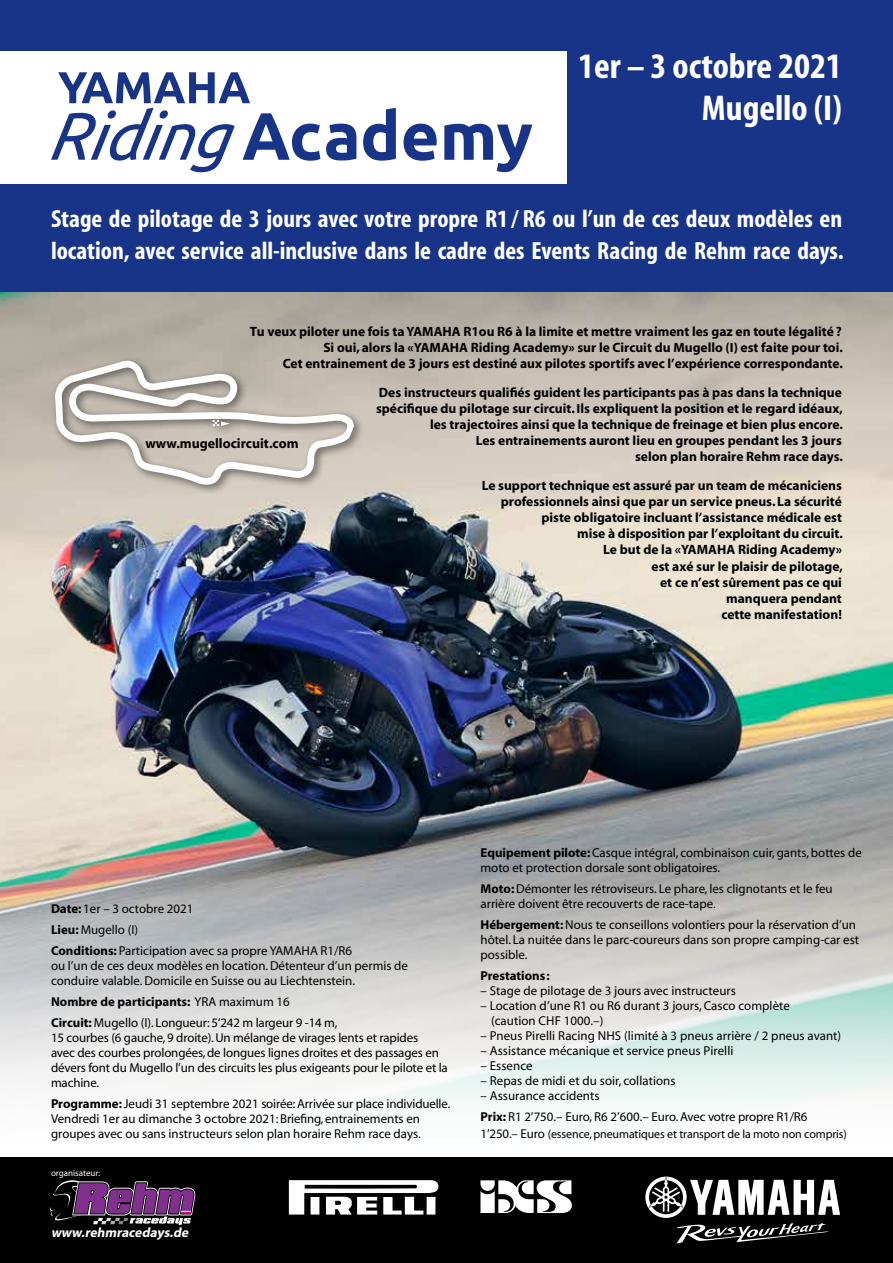
<style>
.page{position:relative;width:893px;height:1263px;background:#fff}
.page>*{position:absolute;margin:0;border:0;box-sizing:border-box;transform-origin:0 0}
.t1{font:36px/42px "Myriad MM 700 340";color:#fff;text-align:right}
.t2{font:24.9px/31.5px "Myriad MM 700 340";color:#fff}
.t3{font:13.8px "Myriad MM 700 600";color:#000}
.t4{font:13.5px/16.2px "Myriad MM 700 600";color:#000;text-align:right}
.t5{font:italic 13.5px "Myriad MM 700 600";color:#fff}
.t6{font:12.9px/15px "Myriad MM 400 600";color:#000}
.t7{font:12.9px "Myriad MM 700 600";color:#000}
.t8{font:12px "Myriad MM 400 600";letter-spacing:-.01em;color:#000}
.t9{font:9px "Myriad MM 400 600";color:#fff}
.s1{font-family:"Myriad MM 700 600"}
.s2{font-family:"Myriad MM 400 600"}
.s3{font-size:12.9px}
</style>
<div class="page">
<img style="left:0;top:291px;width:893px;height:550px">
<img style="left:0;top:841px;width:893px;height:269px">
<div style="left:50px;top:356px;width:315px;height:140px;background:#000;opacity:.55"></div>
<svg style="left:52px;top:360px;width:307px;height:126px"></svg>
<div style="left:0;top:1157px;width:893px;height:106px;background:#000"></div>
<svg style="left:645px;top:1176px;width:195px;height:67px"></svg>
<svg style="left:289px;top:1180px;width:149px;height:34px"></svg>
<svg style="left:480px;top:1180px;width:92px;height:33px"></svg>
<svg style="left:50px;top:1180px;width:145px;height:45px"></svg>
<div style="left:0;top:0;width:893px;height:291px;background:#183489"></div>
<div style="left:0;top:51px;width:567px;height:133px;background:#fff"></div>
<svg style="left:326px;top:124px;width:30px;height:36px"></svg>
<svg style="left:363px;top:108px;width:33px;height:53px"></svg>
<svg style="left:404px;top:124px;width:33px;height:37px"></svg>
<svg style="left:444px;top:124px;width:88px;height:48px"></svg>
<svg style="left:51px;top:72px;width:269px;height:100px"></svg>
<h1 class="t1" style="left:578px;top:47px;width:265px">1er – 3 octobre 2021<br>Mugello (I)</h1>
<h2 class="t2" style="left:51px;top:204px;width:794px">Stage de pilotage de 3 jours avec votre propre R1 / R6 ou l’un de ces deux modèles en location, avec service all-inclusive dans le cadre des Events Racing de Rehm race days.</h2>
<p class="t4" style="left:250px;top:324px;width:594px">Tu veux piloter une fois ta YAMAHA R1ou R6 à la limite et mettre vraiment les gaz en toute légalité ?<br>Si oui, alors la «YAMAHA Riding Academy» sur le Circuit du Mugello (I) est faite pour toi.<br>Cet entrainement de 3 jours est destiné aux pilotes sportifs avec l’expérience correspondante.</p>
<p class="t4" style="left:376px;top:385px;width:468px">Des instructeurs qualifiés guident les participants pas à pas dans la technique spécifique du pilotage sur circuit. Ils expliquent la position et le regard idéaux, les trajectoires ainsi que la technique de freinage et bien plus encore.<br>Les entrainements auront lieu en groupes pendant les 3 jours<br>selon plan horaire Rehm race days.</p>
<p class="t4" style="left:482px;top:478px;width:363px">Le support technique est assuré par un team de mécaniciens professionnels ainsi que par un service pneus. La sécurité piste obligatoire incluant l’assistance médicale est<br>mise à disposition par l’exploitant du circuit.<br>Le but de la «YAMAHA Riding Academy»<br>est axé sur le plaisir de pilotage,<br>et ce n’est sûrement pas ce qui<br>manquera pendant<br>cette manifestation!</p>
<p class="t3" style="left:145px;top:437px;width:155px">www.mugellocircuit.com</p>
<p class="t6" style="left:51px;top:898px;width:303px;line-height:21px"><span class="s1">Date:</span> 1er – 3 octobre 2021<br><span class="s1">Lieu:</span> Mugello (I)<br><span class="s1">Conditions:</span> Participation avec sa propre YAMAHA R1/R6</p>
<p class="t6" style="left:51px;top:958px;width:358px">ou l’un de ces deux modèles en location. Détenteur d’un permis de conduire valable. Domicile en Suisse ou au Liechtenstein.</p>
<p class="t7" style="left:51px;top:995px;width:240px">Nombre de participants: <span class="s2">YRA maximum 16</span></p>
<p class="t6" style="left:51px;top:1015px;width:398px"><span class="s1">Circuit:</span> Mugello (I). Longueur: 5‘242 m largeur 9 -14 m,<br>15 courbes (6 gauche, 9 droite). Un mélange de virages lents et rapides<br>avec des courbes prolongées, de longues lignes droites et des passages en dévers font du Mugello l’un des circuits les plus exigeants pour le pilote et la machine.</p>
<p class="t6" style="left:51px;top:1096px;width:401px"><span class="s1">Programme:</span> Jeudi 31 septembre 2021 soirée: Arrivée sur place individuelle.<br>Vendredi 1er au dimanche 3 octobre 2021: Briefing, entrainements en groupes avec ou sans instructeurs selon plan horaire Rehm race days.</p>
<p class="t9" style="left:51px;top:1169px;width:51px">organisateur:</p>
<p class="t5" style="left:51px;top:1226px;width:141px">www.rehmracedays.de</p>
<p class="t6" style="left:480px;top:846px;width:383px"><span class="s1">Equipement pilote:</span> Casque intégral, combinaison cuir, gants, bottes de moto et protection dorsale sont obligatoires.</p>
<p class="t6" style="left:480px;top:882px;width:354px"><span class="s1">Moto:</span> Démonter les rétroviseurs. Le phare, les clignotants et le feu arrière doivent être recouverts de race-tape.</p>
<p class="t6" style="left:480px;top:918px;width:380px"><span class="s1">Hébergement:</span> Nous te conseillons volontiers pour la réservation d’un hôtel. La nuitée dans le parc-coureurs dans son propre camping-car est possible.</p>
<p class="t7" style="left:480px;top:970px;width:70px">Prestations:</p>
<p class="t6" style="left:480px;top:984px;width:257px">– Stage de pilotage de 3 jours avec instructeurs</p>
<p class="t6" style="left:491px;top:999px;width:300px;text-indent:-11px">– Location d’une R1 ou R6 durant 3 jours, Casco complète (caution CHF 1000.–)</p>
<p class="t6" style="left:480px;top:1029px;width:362px">– Pneus Pirelli Racing NHS (limité à 3 pneus arrière / 2 pneus avant)</p>
<p class="t6" style="left:480px;top:1044px;width:254px">– Assistance mécanique et service pneus Pirelli</p>
<p class="t6" style="left:480px;top:1059px;width:54px">– Essence</p>
<p class="t6" style="left:480px;top:1074px;width:197px">– Repas de midi et du soir, collations</p>
<p class="t6" style="left:480px;top:1086px;width:328px;line-height:21px">– Assurance accidents<br><span class="s1">Prix:</span> R1 2’750.– Euro, R6 2’600.– Euro.Avec votre propre R1/R6</p>
<p class="t8" style="left:480px;top:1128px;width:368px"><span class="s3">1’250.– Euro</span> (essence, pneumatiques et transport de la moto non compris)</p>
</div>
